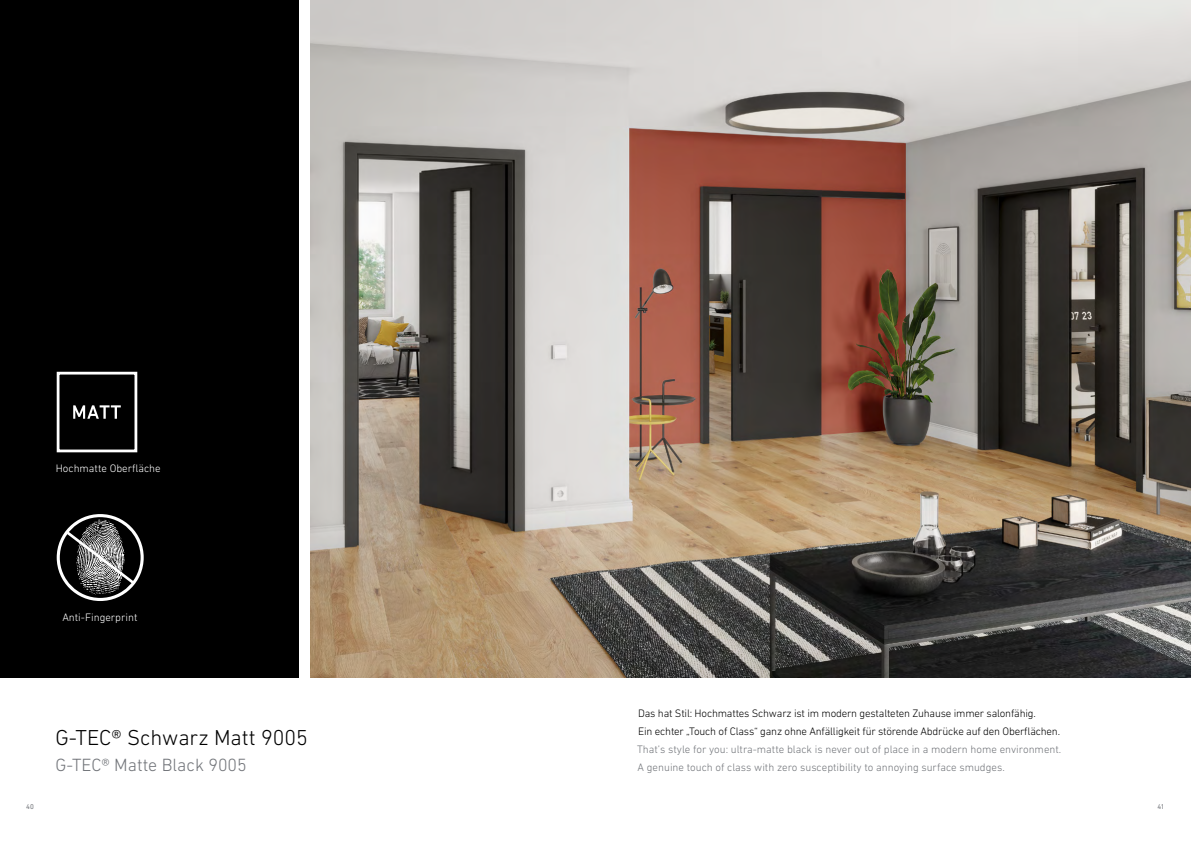
<style>
.page{position:relative;width:1191px;height:842px;background:#fff}
.page>*{position:absolute;margin:0;border:0;box-sizing:border-box;transform-origin:0 0}
.t1{font:300 22px "DIN Next LT Pro";color:#000}
.t2{font:300 18px "DIN Next LT Pro";color:#717479}
.t3{font:300 11px/18px "DIN Next LT Pro";letter-spacing:-.015em;color:#000}
.t4{font:300 11px/18px "DIN Next LT Pro";color:#717479}
.t5{font:300 11px "DIN Next LT Pro";color:#fff}
.t6{font:7px "DIN Next LT Pro";color:#717479}
</style>
<div class="page">
<div style="left:0;top:0;width:299px;height:677px;background:#000"></div>
<svg style="left:73px;top:405px;width:48px;height:14px"></svg>
<div style="left:57px;top:372px;width:80px;height:80px;border:3px solid #fff"></div>
<svg style="left:57px;top:514px;width:87px;height:87px"></svg>
<img style="left:311px;top:0;width:880px;height:677px">
<p class="t5" style="left:56px;top:462px;width:106px">Hochmatte Oberfläche</p>
<p class="t5" style="left:62px;top:610px;width:77px">Anti-Fingerprint</p>
<h1 class="t1" style="left:55px;top:725px;width:254px">G-TEC® Schwarz Matt 9005</h1>
<h2 class="t2" style="left:56px;top:755px;width:193px">G-TEC® Matte Black 9005</h2>
<p class="t3" style="left:638px;top:704px;width:423px">Das hat Stil: Hochmattes Schwarz ist im modern gestalteten Zuhause immer salonfähig.<br>Ein echter „Touch of Class“ ganz ohne Anfälligkeit für störende Abdrücke auf den Oberflächen.</p>
<p class="t4" style="left:637px;top:740px;width:426px">That’s style for you: ultra-matte black is never out of place in a modern home environment.<br>A genuine touch of class with zero susceptibility to annoying surface smudges.</p>
<p class="t6" style="left:26px;top:803px;width:9px">40</p>
<p class="t6" style="left:1157px;top:803px;width:9px">41</p>
</div>
